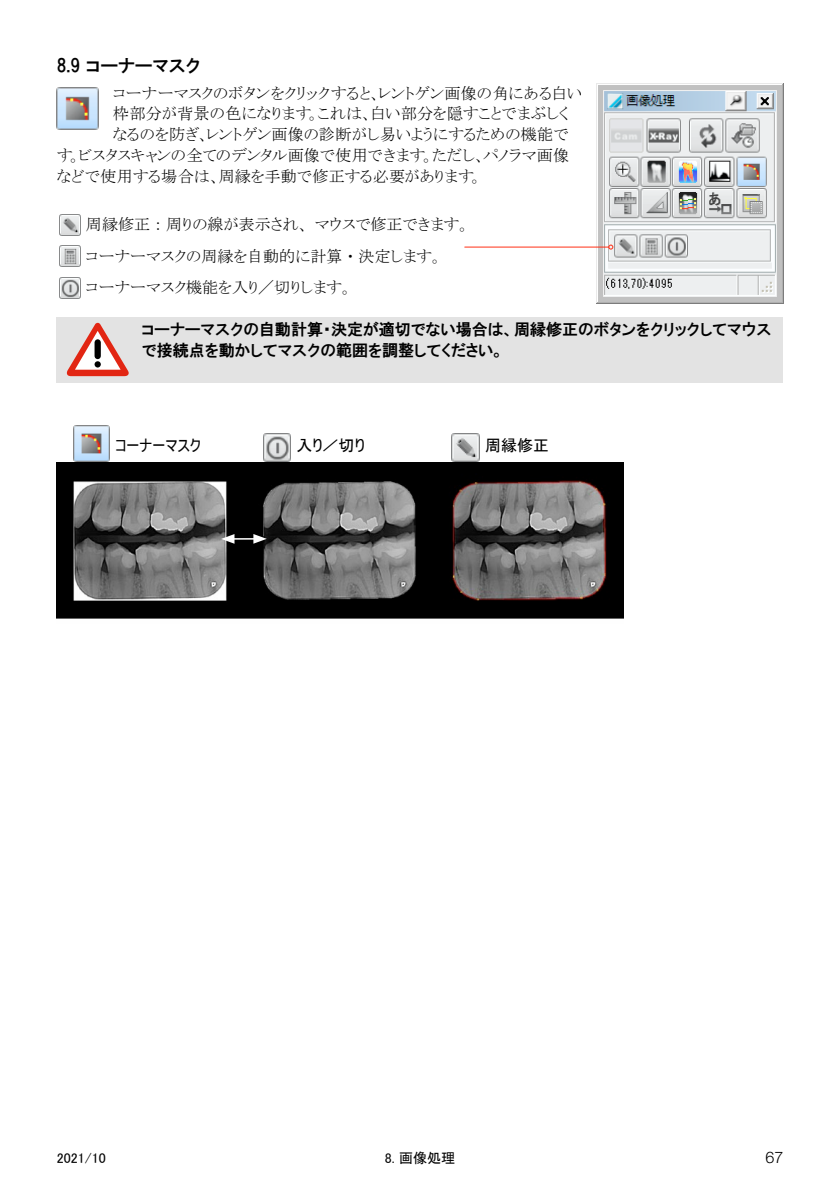
<style>
.page{position:relative;width:840px;height:1191px;background:#fff}
.page>*{position:absolute;margin:0;border:0;box-sizing:border-box;transform-origin:0 0}
.t1{font:18px "HGP Gothic E";color:#000}
.t2{font:16px/31.4px "MS P Mincho";color:#000}
.t3{font:16px/20.8px "HGP Gothic E";color:#000}
.t4{font:16px "MS UI Gothic";color:#000}
.t5{font:300 16px "Helvetica Neue LT Pro";color:#000}
.t6{font:14px "MS UI Gothic";color:#000}
</style>
<div class="page">
<img style="left:57px;top:87px;width:42px;height:42px">
<img style="left:60px;top:214px;width:21px;height:21px">
<img style="left:60px;top:245px;width:21px;height:21px">
<img style="left:60px;top:277px;width:21px;height:21px">
<div style="left:57px;top:317px;width:725px;height:65px;background:#e3e3e3"></div>
<svg style="left:67px;top:323px;width:62px;height:53px"></svg>
<div style="left:94px;top:339px;width:7px;height:20px;background:#000;border-radius:3px"></div>
<div style="left:94px;top:361px;width:7px;height:6px;background:#000;border-radius:50%"></div>
<img style="left:596px;top:84px;width:186px;height:220px">
<hr style="left:464px;top:246px;width:144px;height:1px;background:#ff3016">
<svg style="left:608px;top:244px;width:5px;height:5px"></svg>
<img style="left:57px;top:462px;width:566px;height:157px">
<img style="left:451px;top:434px;width:28px;height:27px">
<img style="left:263px;top:434px;width:28px;height:27px">
<img style="left:74px;top:425px;width:36px;height:36px">
<svg style="left:221px;top:534px;width:45px;height:10px"></svg>
<p class="t1" style="left:57px;top:57px;width:145px">8.9 コーナーマスク</p>
<p class="t2" style="left:113px;top:77px;width:470px">コーナーマスクのボタンをクリックすると、レントゲン画像の角にある白い</p>
<p class="t2" style="left:113px;top:98px;width:457px">枠部分が背景の色になります。これは、白い部分を隠すことでまぶしく</p>
<p class="t2" style="left:113px;top:119px;width:456px">なるのを防ぎ、レントゲン画像の診断がし易いようにするための機能で</p>
<p class="t2" style="left:57px;top:140px;width:513px">す。ビスタスキャンの全てのデンタル画像で使用できます。ただし、パノラマ画像</p>
<p class="t2" style="left:57px;top:160px;width:427px">などで使用する場合は、周縁を手動で修正する必要があります。</p>
<p class="t2" style="left:86px;top:209px;width:385px">周縁修正：周りの線が表示され、マウスで修正できます。コーナーマスクの周縁を自動的に計算・決定します。<br>コーナーマスク機能を入り／切りします。</p>
<p class="t3" style="left:142px;top:319px;width:630px">コーナーマスクの自動計算・決定が適切でない場合は、周縁修正のボタンをクリックしてマウスで接続点を動かしてマスクの範囲を調整してください。</p>
<p class="t4" style="left:115px;top:437px;width:87px">コーナーマスク</p>
<p class="t4" style="left:296px;top:437px;width:70px">入り／切り</p>
<p class="t4" style="left:485px;top:437px;width:66px">周縁修正</p>
<p class="t6" style="left:57px;top:1150px;width:50px">2021/10</p>
<p class="t6" style="left:384px;top:1150px;width:72px">8. 画像処理</p>
<p class="t5" style="left:765px;top:1147px;width:19px">67</p>
</div>
